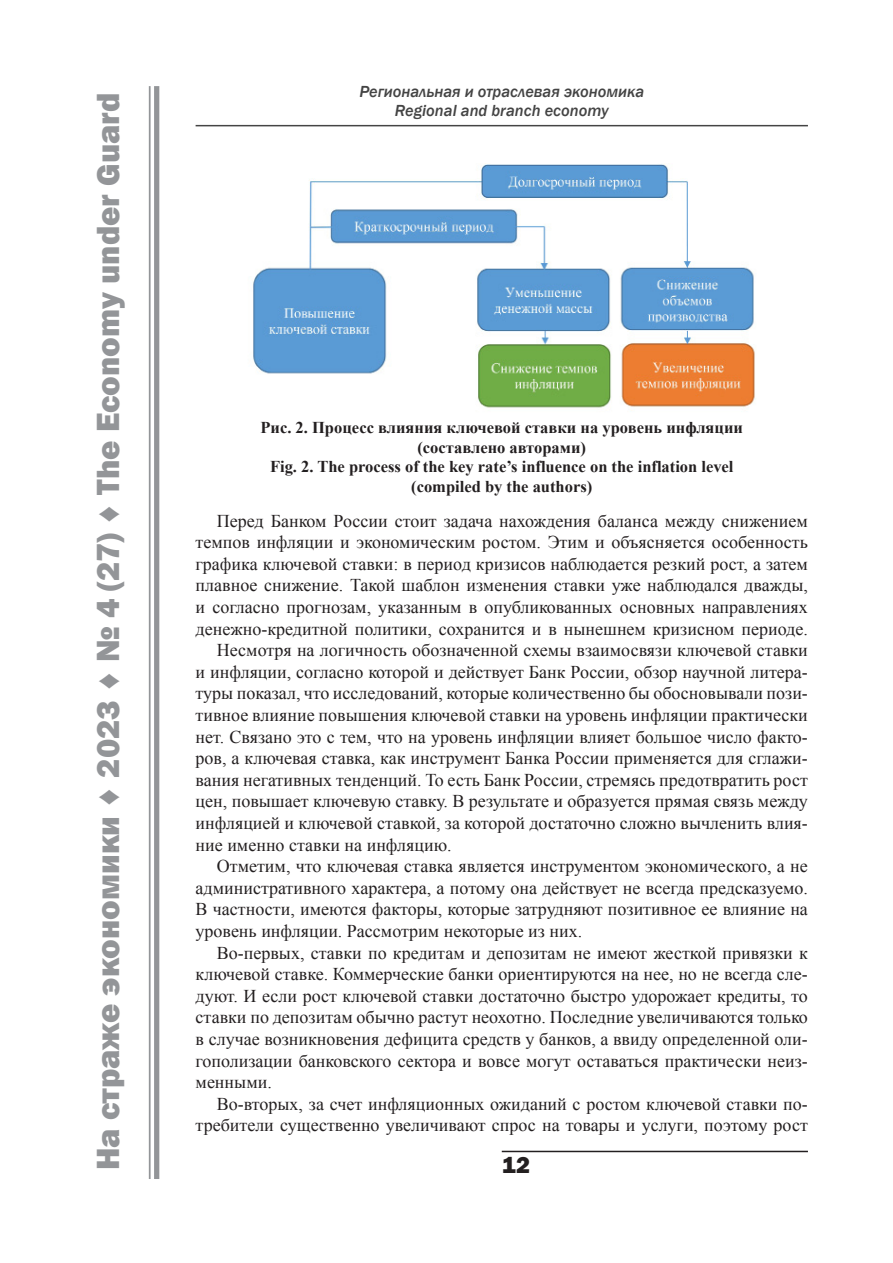
<style>
.page{position:relative;width:893px;height:1263px;background:#fff}
.page>*{position:absolute;margin:0;border:0;box-sizing:border-box;transform-origin:0 0}
.t1{font:800 33px "Franklin Gothic";color:#939598}
.t2{font:800 24px "Franklin Gothic";color:#231f20}
.BodyText{font:18px/21.6px "Times New Roman";color:#231f20;text-align:justify}
.BodyText-2{font:700 16.5px/19.8px "Times New Roman";color:#231f20;text-align:center}
.t3{font:italic 500 16.5px/19.8px "Franklin Gothic";color:#444;text-align:center}
</style>
<div class="page">
<hr style="left:502px;top:1151px;width:306px;height:1px;background:#231f20">
<div style="left:154px;top:86px;width:5px;height:1093px;background:#939598"></div>
<hr style="left:149px;top:86px;width:2px;height:1093px;background:#939598">
<hr style="left:196px;top:125px;width:612px;height:1px;background:#444">
<img style="left:253px;top:163px;width:502px;height:245px">
<h1 class="t1" style="left:87px;top:1170px;width:1079px;rotate:-90deg">На страже экономики ♦ 2023 ♦ № 4 (27) ♦ The Economy under Guard</h1>
<p class="t3" style="left:359px;top:81px;width:286px">Региональная и отраслевая экономика<br>Regional and branch economy</p>
<p class="BodyText-2" style="left:260px;top:417px;width:484px">Рис. 2. Процесс влияния ключевой ставки на уровень инфляции (составлено авторами)</p>
<p class="BodyText-2" style="left:270px;top:457px;width:465px">Fig. 2. The process of the key rate’s influence on the inflation level (compiled by the authors)</p>
<p class="BodyText" style="left:196px;top:509px;width:614px;text-indent:21px">Перед Банком России стоит задача нахождения баланса между снижением темпов инфляции и экономическим ростом. Этим и объясняется особенность графика ключевой ставки: в период кризисов наблюдается резкий рост, а затем плавное снижение. Такой шаблон изменения ставки уже наблюдался дважды, и согласно прогнозам, указанным в опубликованных основных направлениях денежно-кредитной политики, сохранится и в нынешнем кризисном периоде.</p>
<p class="BodyText" style="left:196px;top:639px;width:614px;text-indent:21px">Несмотря на логичность обозначенной схемы взаимосвязи ключевой ставки и инфляции, согласно которой и действует Банк России, обзор научной литера&shy;туры показал, что исследований, которые количественно бы обосновывали пози&shy;тивное влияние повышения ключевой ставки на уровень инфляции практически нет. Связано это с тем, что на уровень инфляции влияет большое число факто&shy;ров, а ключевая ставка, как инструмент Банка России применяется для сглажи&shy;вания негативных тенденций. То есть Банк России, стремясь предотвратить рост цен, повышает ключевую ставку. В результате и образуется прямая связь между инфляцией и ключевой ставкой, за которой достаточно сложно вычленить влия&shy;ние именно ставки на инфляцию.</p>
<p class="BodyText" style="left:196px;top:855px;width:614px;text-indent:21px">Отметим, что ключевая ставка является инструментом экономического, а не административного характера, а потому она действует не всегда предсказуемо.<br>В частности, имеются факторы, которые затрудняют позитивное ее влияние на уровень инфляции. Рассмотрим некоторые из них.</p>
<p class="BodyText" style="left:196px;top:941px;width:614px;text-indent:21px">Во-первых, ставки по кредитам и депозитам не имеют жесткой привязки к ключевой ставке. Коммерческие банки ориентируются на нее, но не всегда сле&shy;дуют. И если рост ключевой ставки достаточно быстро удорожает кредиты, то ставки по депозитам обычно растут неохотно. Последние увеличиваются только в случае возникновения дефицита средств у банков, а ввиду определенной оли&shy;гополизации банковского сектора и вовсе могут оставаться практически неиз&shy;менными.</p>
<p class="BodyText" style="left:196px;top:1093px;width:614px;text-align:right">Во-вторых, за счет инфляционных ожиданий с ростом ключевой ставки по&shy;требители существенно увеличивают спрос на товары и услуги, поэтому рост</p>
<h2 class="t2" style="left:502px;top:1150px;width:30px">12</h2>
</div>
